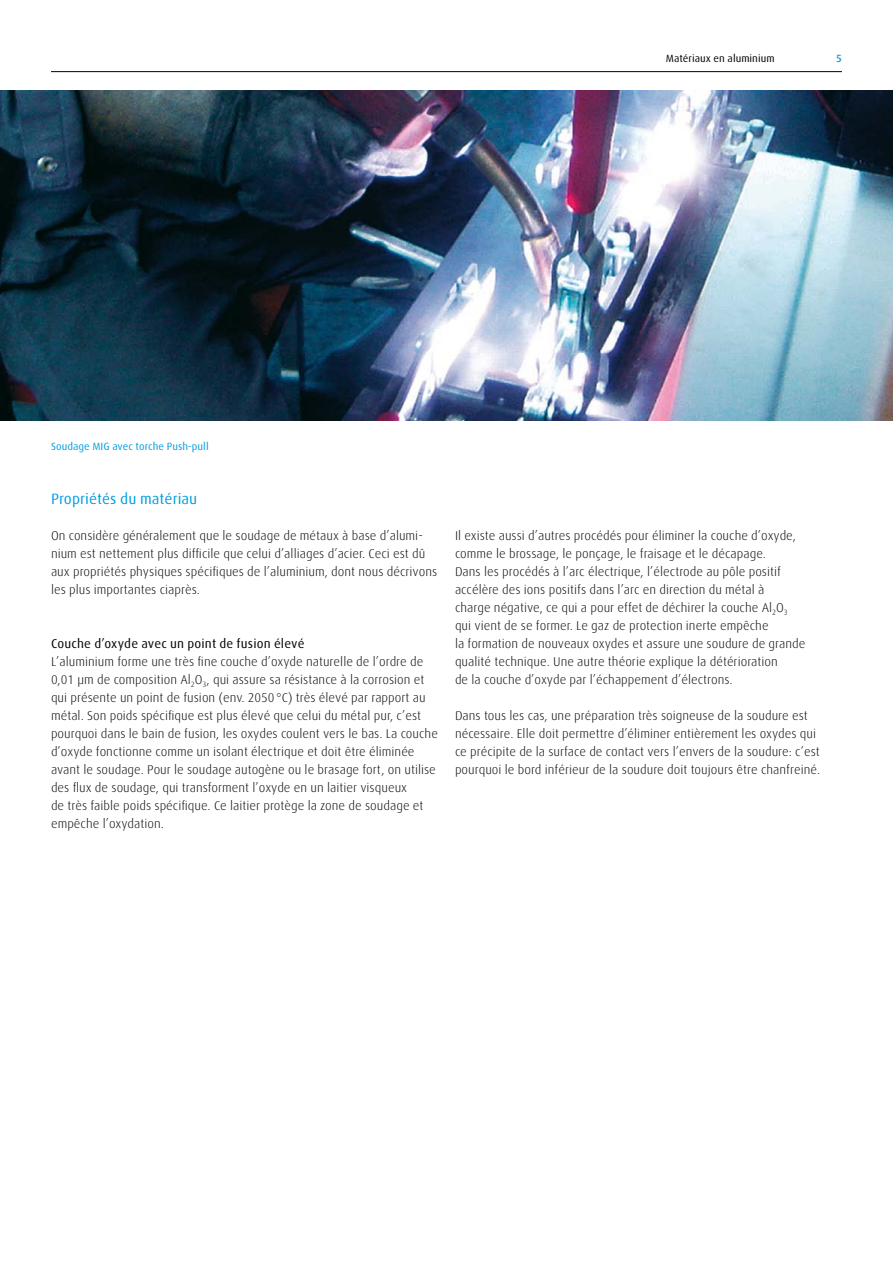
<style>
.page{position:relative;width:893px;height:1263px;background:#fff}
.page>*{position:absolute;margin:0;border:0;box-sizing:border-box;transform-origin:0 0}
.t1{font:15px "Linde Dax";color:#009ee0}
.t2{font:300 12.75px/18px "Linde Dax";color:#000}
.t3{font:12.75px "Linde Dax";letter-spacing:.01em;color:#000}
.t4{font:10.5px "Linde Dax";color:#009ee0}
.t5{font:10.5px "Linde Dax";color:#000}
.t6{font:500 10.5px "Linde Dax";color:#009ee0}
</style>
<div class="page">
<img style="left:0;top:90px;width:893px;height:331px">
<hr style="left:51px;top:71px;width:791px;height:1px;background:#000">
<p class="t5" style="left:666px;top:53px;width:110px">Matériaux en aluminium</p>
<p class="t6" style="left:836px;top:53px;width:7px">5</p>
<p class="t4" style="left:51px;top:441px;width:159px">Soudage MIG avec torche Push-pull</p>
<p class="t1" style="left:51px;top:491px;width:148px">Propriétés du matériau</p>
<p class="t2" style="left:51px;top:527px;width:388px">On considère généralement que le soudage de métaux à base d’alumi&shy;nium est nettement plus difficile que celui d’alliages d’acier. Ceci est dû aux propriétés physiques spécifiques de l’aluminium, dont nous décrivons les plus importantes ciaprès.</p>
<p class="t3" style="left:51px;top:637px;width:255px">Couche d’oxyde avec un point de fusion élevé</p>
<p class="t2" style="left:51px;top:653px;width:388px">L’aluminium forme une très fine couche d’oxyde naturelle de l’ordre de 0,01 μm de composition Al<sub>2</sub>O<sub>3</sub>, qui assure sa résistance à la corrosion et qui présente un point de fusion (env. 2050°C) très élevé par rapport au métal. Son poids spécifique est plus élevé que celui du métal pur, c’est pourquoi dans le bain de fusion, les oxydes coulent vers le bas. La couche d’oxyde fonctionne comme un isolant électrique et doit être éliminée avant le soudage. Pour le soudage autogène ou le brasage fort, on utilise des flux de soudage, qui transforment l’oxyde en un laitier visqueux<br>de très faible poids spécifique. Ce laitier protège la zone de soudage et empêche l’oxydation.</p>
<p class="t2" style="left:455px;top:527px;width:352px">Il existe aussi d’autres procédés pour éliminer la couche d’oxyde, comme le brossage, le ponçage, le fraisage et le décapage.<br>Dans les procédés à l’arc électrique, l’électrode au pôle positif accélère des ions positifs dans l’arc en direction du métal à<br>charge négative, ce qui a pour effet de déchirer la couche Al<sub>2</sub>O<sub>3 </sub>qui vient de se former. Le gaz de protection inerte empêche<br>la formation de nouveaux oxydes et assure une soudure de grande qualité technique. Une autre théorie explique la détérioration<br>de la couche d’oxyde par l’échappement d’électrons.</p>
<p class="t2" style="left:455px;top:707px;width:367px">Dans tous les cas, une préparation très soigneuse de la soudure est nécessaire. Elle doit permettre d’éliminer entièrement les oxydes qui ce précipite de la surface de contact vers l’envers de la soudure: c’est pourquoi le bord inférieur de la soudure doit toujours être chanfreiné.</p>
</div>
